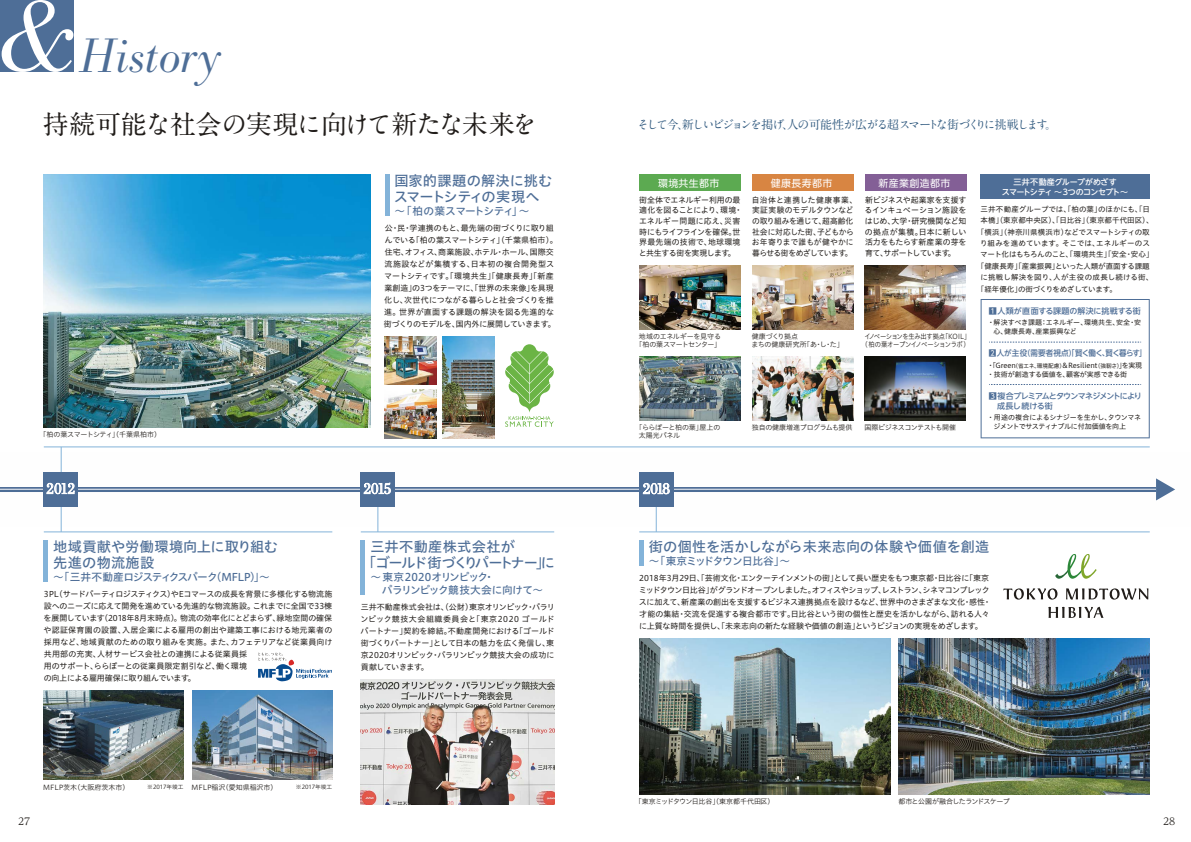
<style>
.page{position:relative;width:1191px;height:842px;background:#fff}
.page>*{position:absolute;margin:0;border:0;box-sizing:border-box;transform-origin:0 0}
.t1{font:italic 48px "Ro Bodoni";color:#4e6e97}
.t2{font:700 26px "A1 Mincho Std";letter-spacing:-.04em;color:#211d1a}
.t3{font:15px "Ro Bodoni";letter-spacing:-.09em;color:#fff}
.t4{font:14.2px/16px "Hiragino UD Sans Std N W5";letter-spacing:.005em;color:#4e6e97}
.t5{font:700 12px "A1 Mincho Std";letter-spacing:-.14em;color:#335c81}
.t6{font:10.7px/13px "Hiragino UD Sans Std N W5";letter-spacing:-.06em;color:#4e6e97}
.t7{font:10.7px "Hiragino UD Sans Std N W5";letter-spacing:-.08em;color:#4e6e97}
.t8{font:10.7px "Hiragino UD Sans Std N W5";letter-spacing:-.04em;color:#4e6e97}
.t9{font:9.9px "UD Shin Go NT Pro";letter-spacing:.04em;color:#fff}
.t10{font:9.9px "UD Reimin Pr 6";color:#211d1a}
.t11{font:8px/12px "Hiragino UD Sans Std N W4";letter-spacing:-.015em;color:#211d1a}
.t12{font:500 8px/9.9px "UD Shin Go NT Pro";letter-spacing:-.055em;color:#fff;text-align:center}
.t13{font:500 8px/9.9px "UD Shin Go NT Pro";letter-spacing:-.095em;color:#4e6e97}
.t14{font:500 8px "UD Shin Go NT Pro";letter-spacing:-.01em;color:#4e6e97;scale:.94 1}
.t15{font:500 8px "UD Shin Go NT Pro";letter-spacing:-.005em;color:#4e6e97}
.t16{font:7.5px "Hiragino UD Sans Std N W4";color:#211d1a}
.t17{font:7.5px "Hiragino UD Sans Std N W4";letter-spacing:-.03em;color:#211d1a}
.t18{font:7.5px "Hiragino UD Sans Std N W4";letter-spacing:-.035em;color:#211d1a}
.t19{font:7.5px "Hiragino UD Sans Std N W4";letter-spacing:.025em;color:#211d1a}
.t20{font:7px/8px "Hiragino UD Sans Std N W3";letter-spacing:-.035em;color:#211d1a;text-align:center}
.t21{font:7px/9px "Hiragino UD Sans Std N W4";letter-spacing:-.02em;color:#211d1a}
.t22{font:7px/9px "Hiragino UD Sans Std N W4";letter-spacing:-.04em;color:#211d1a}
.t23{font:7px/8px "Hiragino UD Sans Std N W3";letter-spacing:-.015em;color:#211d1a}
.t24{font:7px/8px "Hiragino UD Sans Std N W3";letter-spacing:-.055em;color:#211d1a;text-align:center;scale:.9 1}
.t25{font:7px/9px "Hiragino UD Sans Std N W4";color:#211d1a}
.t26{font:7px "Hiragino UD Sans Std N W3";letter-spacing:-.06em;color:#211d1a}
.t27{font:7px "Hiragino UD Sans Std N W3";letter-spacing:-.075em;color:#211d1a}
.t28{font:7px "Hiragino UD Sans Std N W3";letter-spacing:-.005em;color:#211d1a}
.t29{font:7px "Hiragino UD Sans Std N W3";letter-spacing:-.07em;color:#211d1a}
.t30{font:7px "Hiragino UD Sans Std N W3";letter-spacing:-.01em;color:#211d1a}
.t31{font:5.7px "Hiragino UD Sans Std N W3";letter-spacing:-.005em;color:#211d1a}
.s1{font-size:100px;color:#fff}
.s2{font-size:5.7px}
</style>
<div class="page">
<div style="left:980px;top:174px;width:169px;height:24px;background:#4e6e97"></div>
<img style="left:0;top:453px;width:1157px;height:73px">
<div style="left:0;top:0;width:73px;height:72px;background:#4e6e97"></div>
<hr style="left:44px;top:446px;width:1105px;height:1px;background:#83b3d9">
<svg style="left:61px;top:506px;width:1px;height:25px"></svg>
<svg style="left:377px;top:506px;width:1px;height:25px"></svg>
<svg style="left:61px;top:447px;width:1px;height:25px"></svg>
<hr style="left:44px;top:531px;width:288px;height:1px;background:#83b3d9">
<hr style="left:361px;top:531px;width:193px;height:1px;background:#83b3d9">
<svg style="left:656px;top:506px;width:1px;height:25px"></svg>
<hr style="left:639px;top:531px;width:510px;height:1px;background:#83b3d9">
<hr style="left:385px;top:174px;width:4px;height:42px;background:#83b3d9">
<div style="left:44px;top:472px;width:34px;height:34px;background:#4e6e97"></div>
<svg style="left:47px;top:483px;width:27px;height:11px"></svg>
<div style="left:360px;top:472px;width:34px;height:34px;background:#4e6e97"></div>
<svg style="left:364px;top:483px;width:27px;height:11px"></svg>
<div style="left:639px;top:472px;width:34px;height:34px;background:#4e6e97"></div>
<svg style="left:643px;top:483px;width:26px;height:11px"></svg>
<div style="left:639px;top:174px;width:101px;height:17px;background:#5caa51"></div>
<div style="left:752px;top:174px;width:101px;height:17px;background:#d88542"></div>
<div style="left:865px;top:174px;width:101px;height:17px;background:#835f96"></div>
<hr style="left:44px;top:540px;width:4px;height:42px;background:#83b3d9">
<hr style="left:639px;top:540px;width:4px;height:26px;background:#83b3d9">
<hr style="left:361px;top:540px;width:4px;height:55px;background:#83b3d9">
<svg style="left:505px;top:344px;width:49px;height:83px"></svg>
<img style="left:361px;top:679px;width:193px;height:126px">
<img style="left:44px;top:174px;width:326px;height:253px">
<img style="left:639px;top:356px;width:101px;height:64px">
<img style="left:639px;top:265px;width:101px;height:64px">
<img style="left:752px;top:356px;width:101px;height:64px">
<img style="left:752px;top:265px;width:101px;height:64px">
<img style="left:864px;top:356px;width:102px;height:64px">
<img style="left:864px;top:265px;width:102px;height:64px">
<img style="left:385px;top:336px;width:52px;height:48px">
<img style="left:442px;top:336px;width:52px;height:102px">
<img style="left:385px;top:390px;width:52px;height:48px">
<svg style="left:980px;top:299px;width:169px;height:139px"></svg>
<img style="left:44px;top:690px;width:140px;height:89px">
<img style="left:192px;top:690px;width:140px;height:89px">
<img style="left:639px;top:638px;width:251px;height:156px">
<img style="left:898px;top:638px;width:251px;height:156px">
<svg style="left:1156px;top:478px;width:19px;height:22px"></svg>
<svg style="left:1055px;top:554px;width:41px;height:25px"></svg>
<svg style="left:1003px;top:588px;width:54px;height:12px"></svg>
<svg style="left:1066px;top:588px;width:82px;height:12px"></svg>
<svg style="left:1048px;top:607px;width:55px;height:11px"></svg>
<svg style="left:258px;top:653px;width:74px;height:28px"></svg>
<h1 class="t1" style="left:-3px;top:29px;width:225px"><span class="s1">&amp;</span> History</h1>
<h2 class="t2" style="left:43px;top:103px;width:496px">持続可能な社会の実現に向けて新たな未来を</h2>
<h3 class="t5" style="left:637px;top:115px;width:421px">そして今、新しいビジョンを掲げ、人の可能性が広がる超スマートな街づくりに挑戦します。</h3>
<p class="t20" style="left:40px;top:430px;width:123px">「柏の葉スマートシティ」（千葉県柏市）</p>
<h3 class="t4" style="left:394px;top:172px;width:160px">国家的課題の解決に挑むスマートシティの実現へ</h3>
<h3 class="t8" style="left:394px;top:203px;width:137px">～「柏の葉スマートシティ」～</h3>
<p class="t11" style="left:384px;top:221px;width:175px">公・民・学連携のもと、最先端の街づくりに取り組んでいる「柏の葉スマートシティ」（千葉県柏市）。住宅、オフィス、商業施設、ホテル・ホール、国際交流施設などが集積する、日本初の複合開発型スマートシティです。「環境共生」「健康長寿」「新産業創造」の3つをテーマに、「世界の未来像」を具現化し、次世代につながる暮らしと社会づくりを推進。世界が直面する課題の解決を図る先進的な街づくりのモデルを、国内外に展開していきます。</p>
<p class="t9" style="left:658px;top:175px;width:63px">環境共生都市</p>
<p class="t11" style="left:638px;top:194px;width:105px;line-height:10.7px">街全体でエネルギー利用の最適化を図ることにより、環境・エネルギー問題に応え、災害時にもライフラインを確保。世界最先端の技術で、地球環境と共生する街を実現します。</p>
<p class="t9" style="left:771px;top:175px;width:63px">健康長寿都市</p>
<p class="t11" style="left:752px;top:194px;width:107px;line-height:10.7px">自治体と連携した健康事業、実証実験のモデルタウンなどの取り組みを通じて、超高齢化社会に対応した街、子どもからお年寄りまで誰もが健やかに暮らせる街をめざしています。</p>
<p class="t9" style="left:878px;top:175px;width:73px">新産業創造都市</p>
<p class="t11" style="left:864px;top:194px;width:103px;line-height:10.7px;text-align:justify">新ビジネスや起業家を支援するインキュベーション施設をはじめ、大学・研究機関など知の拠点が集積。日本に新しい活力をもたらす新産業の芽を育て、サポートしています。</p>
<p class="t12" style="left:1001px;top:177px;width:128px">三井不動産グループがめざす<br>スマートシティ ～3つのコンセプト～</p>
<p class="t16" style="left:980px;top:203px;width:171px">三井不動産グループでは、「柏の葉」のほかにも、「日</p>
<p class="t16" style="left:980px;top:215px;width:174px">本橋」（東京都中央区）、「日比谷」（東京都千代田区）、</p>
<p class="t17" style="left:976px;top:226px;width:174px">「横浜」（神奈川県横浜市）などでスマートシティの取</p>
<p class="t16" style="left:980px;top:237px;width:171px">り組みを進めています。そこでは、エネルギーのス</p>
<p class="t18" style="left:980px;top:249px;width:175px">マート化はもちろんのこと、「環境共生」「安全・安心」</p>
<p class="t16" style="left:976px;top:260px;width:174px">「健康長寿」「産業振興」といった人類が直面する課題</p>
<p class="t19" style="left:980px;top:272px;width:174px">に挑戦し解決を図り、人が主役の成長し続ける街、</p>
<p class="t17" style="left:976px;top:283px;width:141px">「経年優化」の街づくりをめざしています。</p>
<p class="t20" style="left:635px;top:332px;width:87px">地域のエネルギーを見守る「柏の葉スマートセンター」</p>
<p class="t23" style="left:639px;top:423px;width:83px;text-indent:-4px">「ららぽーと柏の葉」屋上の太陽光パネル</p>
<p class="t23" style="left:751px;top:332px;width:94px">健康づくり拠点<br>まちの健康研究所「あ・し・た」</p>
<p class="t24" style="left:861px;top:332px;width:122px">イノベーションを生み出す拠点「KOIL」（柏の葉オープンイノベーションラボ）</p>
<p class="t20" style="left:752px;top:423px;width:102px">独自の健康増進プログラムも提供</p>
<p class="t29" style="left:864px;top:422px;width:93px">国際ビジネスコンテストも開催</p>
<p class="t15" style="left:988px;top:305px;width:154px">1人類が直面する課題の解決に挑戦する街</p>
<p class="t25" style="left:993px;top:318px;width:149px;text-indent:-6px">・解決すべき課題：エネルギー、環境共生、安全・安心、健康長寿、産業振興など</p>
<p class="t14" style="left:989px;top:347px;width:169px">2人が主役（需要者視点「）賢く働く、賢く暮らす」</p>
<p class="t21" style="left:987px;top:360px;width:156px">・「Green<span class="s2">（省エネ、環境配慮）</span>＆Resilient<span class="s2">（強靭さ）</span>」を実現・技術が創造する価値を、顧客が実感できる街</p>
<p class="t13" style="left:997px;top:390px;width:146px;text-indent:-8px">3複合プレミアムとタウンマネジメントにより成長し続ける街</p>
<p class="t22" style="left:993px;top:412px;width:149px;text-indent:-6px">・用途の複合によるシナジーを生かし、タウンマネジメントでサスティナブルに付加価値を向上</p>
<h3 class="t3" style="left:46px;top:480px;width:31px">2012</h3>
<h3 class="t3" style="left:363px;top:480px;width:30px">2015</h3>
<h3 class="t3" style="left:642px;top:480px;width:29px">2018</h3>
<h3 class="t4" style="left:648px;top:538px;width:342px">街の個性を活かしながら未来志向の体験や価値を創造</h3>
<h3 class="t7" style="left:648px;top:553px;width:143px">～「東京ミッドタウン日比谷」～</h3>
<h3 class="t4" style="left:362px;top:538px;width:194px;text-indent:8px">三井不動産株式会社が<br>「ゴールド街づくりパートナー」に</h3>
<h3 class="t6" style="left:382px;top:570px;width:163px;text-indent:-12px">～東京2020オリンピック・<br>パラリンピック競技大会に向けて～</h3>
<h3 class="t4" style="left:53px;top:538px;width:226px">地域貢献や労働環境向上に取り組む先進の物流施設</h3>
<h3 class="t6" style="left:53px;top:570px;width:218px">～「三井不動産ロジスティクスパーク（MFLP）」～</h3>
<p class="t11" style="left:638px;top:572px;width:354px">2018年3月29日、「芸術文化・エンターテインメントの街」として長い歴史をもつ東京都・日比谷に「東京ミッドタウン日比谷」がグランドオープンしました。オフィスやショップ、レストラン、シネマコンプレックスに加えて、新産業の創出を支援するビジネス連携拠点を設けるなど、世界中のさまざまな文化・感性・才能の集結・交流を促進する複合都市です。日比谷という街の個性と歴史を活かしながら、訪れる人々に上質な時間を提供し、「未来志向の新たな経験や価値の創造」というビジョンの実現をめざします。</p>
<p class="t11" style="left:44px;top:587px;width:290px">3PL(サードパーティロジスティクス)やEコマースの成長を背景に多様化する物流施設へのニーズに応えて開発を進めている先進的な物流施設。これまでに全国で33棟を展開しています（2018年8月末時点）。物流の効率化にとどまらず、緑地空間の確保や認証保育園の設置、入居企業による雇用の創出や建築工事における地元業者の採用など、地域貢献のための取り組みを実施。また、カフェテリアなど従業員向け共用部の充実、人材サービス会社との連携による従業員採<br>用のサポート、ららぽーとの従業員限定割引など、働く環境<br>の向上による雇用確保に取り組んでいます。</p>
<p class="t11" style="left:360px;top:600px;width:196px;text-align:justify">三井不動産株式会社は、（公財）東京オリンピック・パラリンピック競技大会組織委員会と「東京2020 ゴールドパートナー」契約を締結。不動産開発における「ゴールド街づくりパートナー」として日本の魅力を広く発信し、東京2020オリンピック・パラリンピック競技大会の成功に貢献していきます。</p>
<p class="t28" style="left:43px;top:781px;width:87px">MFLP茨木（大阪府茨木市）</p>
<p class="t31" style="left:147px;top:782px;width:38px">※2017年竣工</p>
<p class="t31" style="left:296px;top:782px;width:38px">※2017年竣工</p>
<p class="t30" style="left:192px;top:781px;width:87px">MFLP稲沢（愛知県稲沢市）</p>
<p class="t26" style="left:635px;top:796px;width:141px">「東京ミッドタウン日比谷」（東京都千代田区）</p>
<p class="t27" style="left:898px;top:796px;width:113px">都市と公園が融合したランドスケープ</p>
<p class="t10" style="left:18px;top:813px;width:14px">27</p>
<p class="t10" style="left:1163px;top:813px;width:14px">28</p>
</div>
